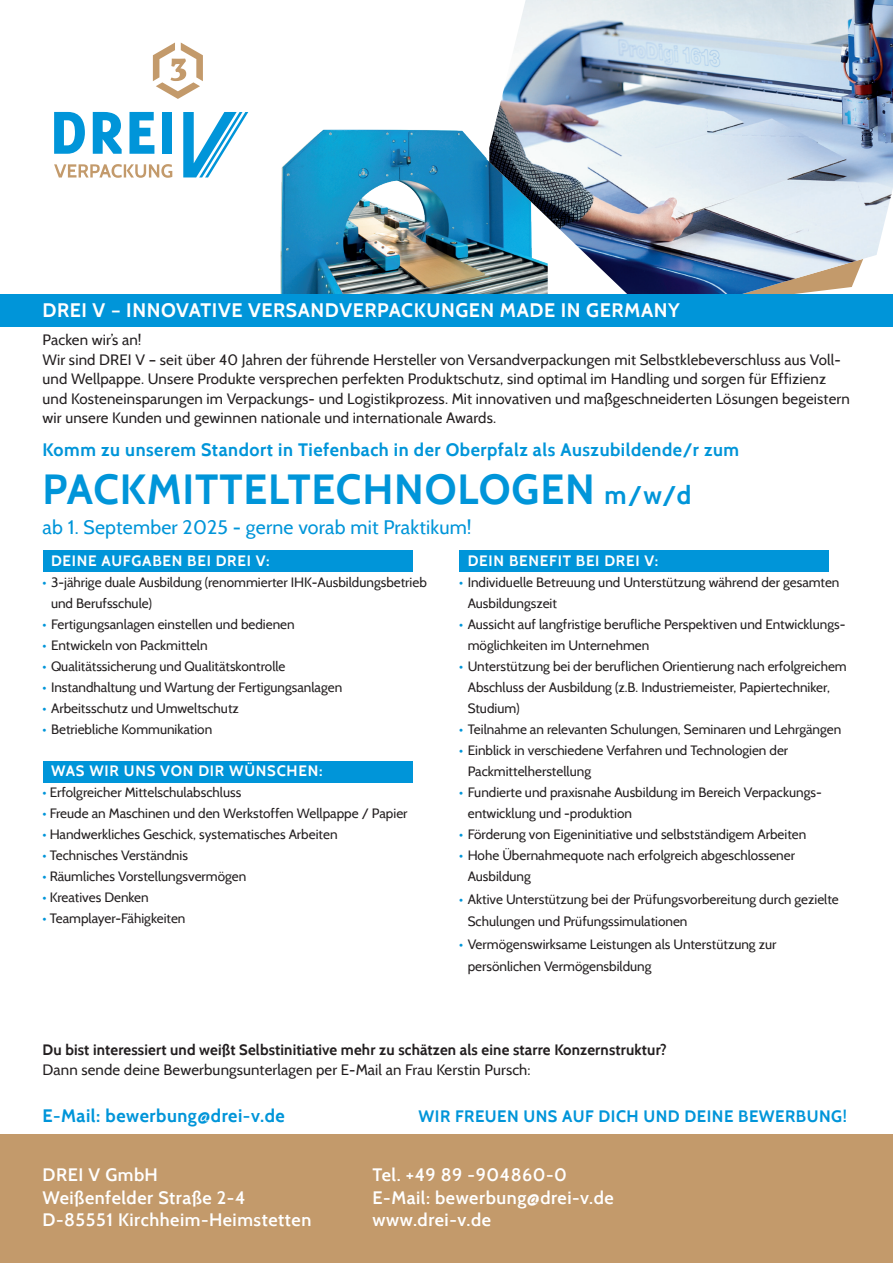
<style>
.page{position:relative;width:893px;height:1263px;background:#fff}
.page>*{position:absolute;margin:0;border:0;box-sizing:border-box;transform-origin:0 0}
.t1{font:700 42px "Cabin";letter-spacing:.02em;color:#0095d9}
.t2{font:700 19.5px "Cabin";letter-spacing:.03em;color:#fff}
.t3{font:19.5px "Cabin";letter-spacing:.01em;color:#0095d9}
.t4{font:600 18px/22.5px "Cabin";letter-spacing:.03em;color:#fff}
.t5{font:700 18px "Cabin";letter-spacing:.03em;color:#0095d9}
.t6{font:700 16.5px "Cabin";letter-spacing:.03em;color:#0095d9}
.t7{font:15px/19.5px "Cabin";letter-spacing:.01em;color:#231f20}
.t8{font:700 15px "Cabin";letter-spacing:.01em;color:#231f20}
.t9{font:700 15px "Cabin";letter-spacing:.05em;color:#fff}
.t10{font:13.5px/21px "Cabin";color:#231f20}
.s1{font-size:25.5px}
.s2{font-weight:700;color:#0095d9}
.s3{color:#0095d9}
</style>
<div class="page">
<div style="left:0;top:1134px;width:893px;height:129px;background:#c39a6b"></div>
<div style="left:43px;top:550px;width:369px;height:22px;background:#0095d9"></div>
<div style="left:43px;top:760px;width:369px;height:22px;background:#0095d9"></div>
<div style="left:459px;top:550px;width:370px;height:22px;background:#0095d9"></div>
<img style="left:280px;top:129px;width:206px;height:165px">
<img style="left:489px;top:0;width:404px;height:294px">
<div style="left:0;top:294px;width:893px;height:33px;background:#0095d9"></div>
<svg style="left:153px;top:43px;width:50px;height:56px"></svg>
<svg style="left:54px;top:112px;width:31px;height:42px"></svg>
<svg style="left:93px;top:112px;width:29px;height:42px"></svg>
<svg style="left:129px;top:112px;width:25px;height:42px"></svg>
<div style="left:162px;top:112px;width:10px;height:42px;background:#0095d9"></div>
<svg style="left:54px;top:164px;width:118px;height:14px"></svg>
<svg style="left:183px;top:112px;width:65px;height:65px"></svg>
<h2 class="t2" style="left:43px;top:299px;width:639px">DREI V – INNOVATIVE VERSANDVERPACKUNGEN MADE IN GERMANY</h2>
<p class="t7" style="left:43px;top:330px;width:809px">Packen wir’s an!<br>Wir sind DREI V – seit über 40 Jahren der führende Hersteller von Versandverpackungen mit Selbstklebeverschluss aus Voll&shy;und Wellpappe. Unsere Produkte versprechen perfekten Produktschutz, sind optimal im Handling und sorgen für Effizienz und Kosteneinsparungen im Verpackungs- und Logistikprozess. Mit innovativen und maßgeschneiderten Lösungen begeistern wir unsere Kunden und gewinnen nationale und internationale Awards.</p>
<h3 class="t5" style="left:43px;top:438px;width:698px">Komm zu unserem Standort in Tiefenbach in der Oberpfalz als Auszubildende/r zum</h3>
<h1 class="t1" style="left:43px;top:464px;width:650px">PACKMITTELTECHNOLOGEN <span class="s1">m/w/d</span></h1>
<h2 class="t3" style="left:43px;top:515px;width:431px">ab 1. September 2025 - gerne vorab mit Praktikum!</h2>
<p class="t9" style="left:51px;top:552px;width:220px">DEINE AUFGABEN BEI DREI V:</p>
<p class="t10" style="left:51px;top:572px;width:377px;text-indent:-9px"><span class="s2">•</span> 3-jährige duale Ausbildung (renommierter IHK-Ausbildungsbetrieb und Berufsschule)</p>
<p class="t10" style="left:43px;top:614px;width:254px"><span class="s2">•</span> Fertigungsanlagen einstellen und bedienen</p>
<p class="t10" style="left:43px;top:635px;width:167px"><span class="s2">•</span> Entwickeln von Packmitteln</p>
<p class="t10" style="left:43px;top:656px;width:245px"><span class="s2">•</span> Qualitätssicherung und Qualitätskontrolle</p>
<p class="t10" style="left:43px;top:677px;width:301px"><span class="s2">•</span> Instandhaltung und Wartung der Fertigungsanlagen</p>
<p class="t10" style="left:43px;top:698px;width:198px"><span class="s2">•</span> Arbeitsschutz und Umweltschutz</p>
<p class="t10" style="left:43px;top:719px;width:171px"><span class="s2">•</span> Betriebliche Kommunikation</p>
<p class="t9" style="left:51px;top:762px;width:273px">WAS WIR UNS VON DIR WÜNSCHEN:</p>
<p class="t10" style="left:43px;top:782px;width:200px"><span class="s3">•</span> Erfolgreicher Mittelschulabschluss</p>
<p class="t10" style="left:43px;top:803px;width:367px"><span class="s3">•</span> Freude an Maschinen und den Werkstoffen Wellpappe / Papier</p>
<p class="t10" style="left:43px;top:824px;width:296px"><span class="s3">•</span> Handwerkliches Geschick, systematisches Arbeiten</p>
<p class="t10" style="left:43px;top:845px;width:147px"><span class="s3">•</span> Technisches Verständnis</p>
<p class="t10" style="left:43px;top:866px;width:205px"><span class="s3">•</span> Räumliches Vorstellungsvermögen</p>
<p class="t10" style="left:43px;top:887px;width:108px"><span class="s3">•</span> Kreatives Denken</p>
<p class="t10" style="left:43px;top:908px;width:144px"><span class="s3">•</span> Teamplayer-Fähigkeiten</p>
<p class="t9" style="left:468px;top:552px;width:192px">DEIN BENEFIT BEI DREI V:</p>
<p class="t10" style="left:468px;top:572px;width:373px;text-indent:-9px"><span class="s2">•</span> Individuelle Betreuung und Unterstützung während der gesamten<br>Ausbildungszeit</p>
<p class="t10" style="left:468px;top:614px;width:379px;text-indent:-9px"><span class="s2">•</span> Aussicht auf langfristige berufliche Perspektiven und Entwicklungs&shy;möglichkeiten im Unternehmen</p>
<p class="t10" style="left:468px;top:656px;width:380px;text-indent:-9px"><span class="s2">•</span> Unterstützung bei der beruflichen Orientierung nach erfolgreichem<br>Abschluss der Ausbildung (z.B. Industriemeister, Papiertechniker,<br>Studium)</p>
<p class="t10" style="left:459px;top:719px;width:384px"><span class="s2">•</span> Teilnahme an relevanten Schulungen, Seminaren und Lehrgängen</p>
<p class="t10" style="left:468px;top:740px;width:322px;text-indent:-9px"><span class="s2">•</span> Einblick in verschiedene Verfahren und Technologien der<br>Packmittelherstellung</p>
<p class="t10" style="left:468px;top:782px;width:355px;text-indent:-9px"><span class="s2">•</span> Fundierte und praxisnahe Ausbildung im Bereich Verpackungs&shy;entwicklung und -produktion</p>
<p class="t10" style="left:459px;top:824px;width:348px"><span class="s2">•</span> Förderung von Eigeninitiative und selbstständigem Arbeiten</p>
<p class="t10" style="left:468px;top:845px;width:329px;text-indent:-9px"><span class="s2">•</span> Hohe Übernahmequote nach erfolgreich abgeschlossener<br>Ausbildung</p>
<p class="t10" style="left:468px;top:888px;width:373px;line-height:22.5px;text-indent:-9px"><span class="s2">•</span> Aktive Unterstützung bei der Prüfungsvorbereitung durch gezielte<br>Schulungen und Prüfungssimulationen</p>
<p class="t10" style="left:468px;top:933px;width:310px;line-height:22.5px;text-indent:-9px"><span class="s2">•</span> Vermögenswirksame Leistungen als Unterstützung zur persönlichen Vermögensbildung</p>
<p class="t8" style="left:43px;top:1041px;width:626px">Du bist interessiert und weißt Selbstinitiative mehr zu schätzen als eine starre Konzernstruktur?</p>
<p class="t7" style="left:43px;top:1060px;width:490px">Dann sende deine Bewerbungsunterlagen per E-Mail an Frau Kerstin Pursch:</p>
<h3 class="t5" style="left:43px;top:1105px;width:244px">E-Mail: bewerbung@drei-v.de</h3>
<p class="t6" style="left:418px;top:1107px;width:430px">WIR FREUEN UNS AUF DICH UND DEINE BEWERBUNG!</p>
<h3 class="t4" style="left:43px;top:1163px;width:270px">DREI V GmbH<br>Weißenfelder Straße 2-4<br>D-85551 Kirchheim-Heimstetten</h3>
<h3 class="t4" style="left:373px;top:1163px;width:243px">Tel. +49 89 -904860-0<br>E-Mail: bewerbung@drei-v.de www.drei-v.de</h3>
</div>
